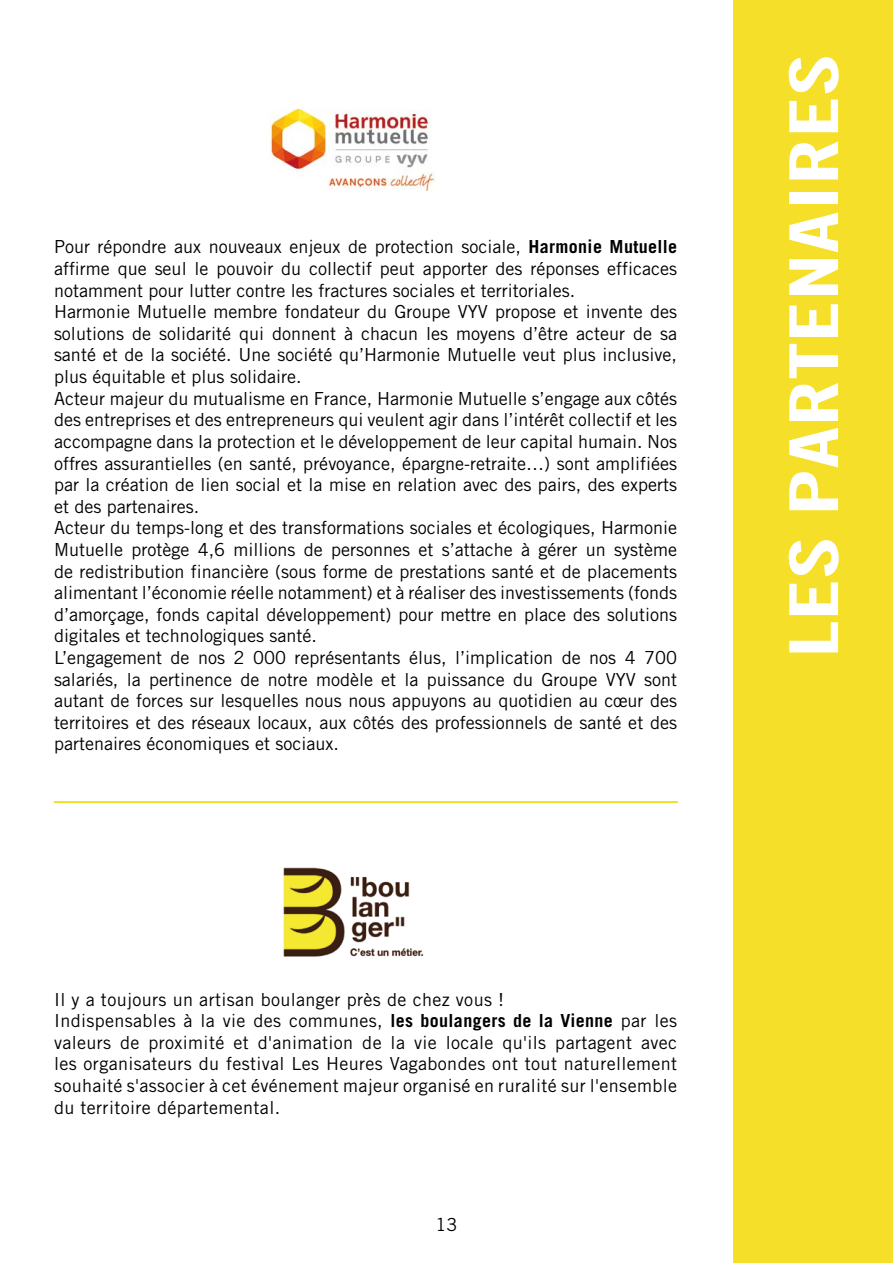
<style>
.page{position:relative;width:893px;height:1263px;background:#fff}
.page>*{position:absolute;margin:0;border:0;box-sizing:border-box;transform-origin:0 0}
.t1{font:67.5px "Trade Gothic Bold Cond Twenty";color:#fff;scale:1.4 1}
.t2{font:18px/21.6px "Trade Gothic";color:#000}
.t3{font:18px/21.6px "Trade Gothic";letter-spacing:.02em;color:#000}
.s1{font-weight:700}
</style>
<div class="page">
<div style="left:733px;top:0;width:160px;height:1263px;background:#f6df28"></div>
<img style="left:283px;top:867px;width:141px;height:90px">
<hr style="left:54px;top:801px;width:623px;height:2px;background:#f6df28">
<img style="left:270px;top:110px;width:165px;height:81px">
<p class="t2" style="left:54px;top:236px;width:625px">Pour répondre aux nouveaux enjeux de protection sociale, <span class="s1">Harmonie Mutuelle </span>affirme que seul le pouvoir du collectif peut apporter des réponses efficaces notamment pour lutter contre les fractures sociales et territoriales.<br>Harmonie Mutuelle membre fondateur du Groupe VYV propose et invente des solutions de solidarité qui donnent à chacun les moyens d’être acteur de sa santé et de la société. Une société qu’Harmonie Mutuelle veut plus inclusive, plus équitable et plus solidaire.<br>Acteur majeur du mutualisme en France, Harmonie Mutuelle s’engage aux côtés des entreprises et des entrepreneurs qui veulent agir dans l’intérêt collectif et les accompagne dans la protection et le développement de leur capital humain. Nos offres assurantielles (en santé, prévoyance, épargne-retraite…) sont amplifiées par la création de lien social et la mise en relation avec des pairs, des experts et des partenaires.<br>Acteur du temps-long et des transformations sociales et écologiques, Harmonie Mutuelle protège 4,6 millions de personnes et s’attache à gérer un système de redistribution financière (sous forme de prestations santé et de placements alimentant l’économie réelle notamment) et à réaliser des investissements (fonds d’amorçage, fonds capital développement) pour mettre en place des solutions digitales et technologiques santé.<br>L’engagement de nos 2 000 représentants élus, l’implication de nos 4 700 salariés, la pertinence de notre modèle et la puissance du Groupe VYV sont autant de forces sur lesquelles nous nous appuyons au quotidien au cœur des territoires et des réseaux locaux, aux côtés des professionnels de santé et des partenaires économiques et sociaux.</p>
<p class="t3" style="left:54px;top:988px;width:625px">Il y a toujours un artisan boulanger près de chez vous !<br>Indispensables à la vie des communes, <span class="s1">les boulangers de la Vienne</span> par les valeurs de proximité et d'animation de la vie locale qu'ils partagent avec les organisateurs du festival Les Heures Vagabondes ont tout naturellement souhaité s'associer à cet événement majeur organisé en ruralité sur l'ensemble du territoire départemental.</p>
<p class="t2" style="left:436px;top:1214px;width:23px">13</p>
<h1 class="t1" style="left:773px;top:657px;width:433px;rotate:-90deg">LES PARTENAIRES</h1>
</div>
